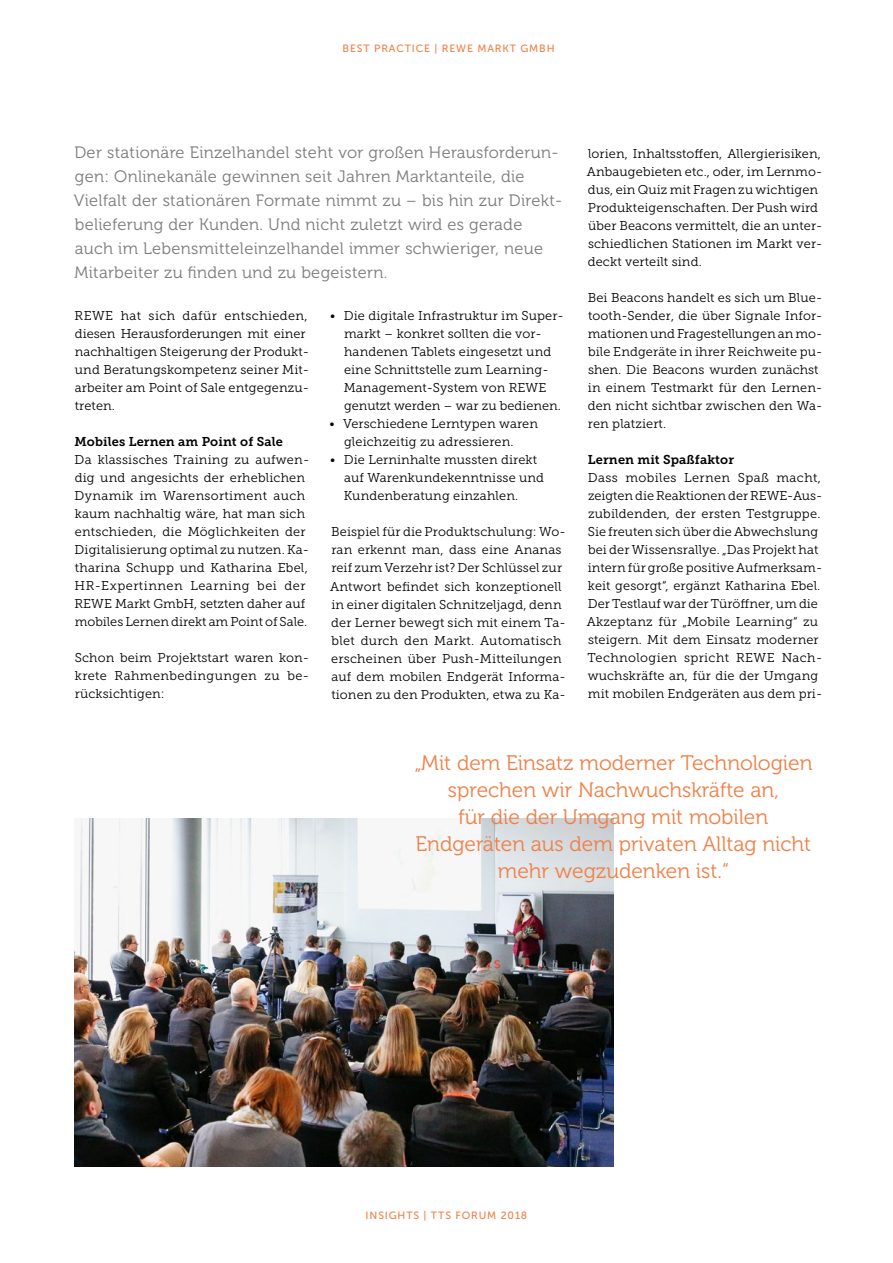
<style>
.page{position:relative;width:893px;height:1263px;background:#fff}
.page>*{position:absolute;margin:0;border:0;box-sizing:border-box;transform-origin:0 0}
.t1{font:21px/27px "Museo 300";color:#f07f46;text-align:center}
.t2{font:16.5px/24px "Museo 300";letter-spacing:.02em;color:#7b7b7a}
.t3{font:12.75px/18px "Museo Slab 300";letter-spacing:.01em;color:#000}
.t4{font:12.75px "Museo Slab 700";letter-spacing:.01em;color:#000}
.t5{font:10.5px "Museo Sans 500";letter-spacing:.08em;color:#f07f46}
</style>
<div class="page">
<img style="left:74px;top:819px;width:539px;height:347px">
<p class="t5" style="left:343px;top:43px;width:213px">BEST PRACTICE | REWE MARKT GMBH</p>
<p class="t2" style="left:74px;top:141px;width:490px">Der stationäre Einzelhandel steht vor großen Herausforderun&shy;gen: Onlinekanäle gewinnen seit Jahren Marktanteile, die Vielfalt der stationären Formate nimmt zu – bis hin zur Direkt&shy;belieferung der Kunden. Und nicht zuletzt wird es gerade auch im Lebensmitteleinzelhandel immer schwieriger, neue Mitarbeiter zu finden und zu begeistern.</p>
<p class="t3" style="left:75px;top:307px;width:236px">REWE hat sich dafür entschieden, diesen Herausforderungen mit einer nachhaltigen Steigerung der Produkt&shy;und Beratungskompetenz seiner Mit&shy;arbeiter am Point of Sale entgegenzu&shy;treten.</p>
<p class="t4" style="left:75px;top:435px;width:210px">Mobiles Lernen am Point of Sale</p>
<p class="t3" style="left:75px;top:451px;width:236px">Da klassisches Training zu aufwen&shy;dig und angesichts der erheblichen Dynamik im Warensortiment auch kaum nachhaltig wäre, hat man sich entschieden, die Möglichkeiten der Digitalisierung optimal zu nutzen. Ka&shy;tharina Schupp und Katharina Ebel, HR-Expertinnen Learning bei der REWE Markt GmbH, setzten daher auf mobiles Lernen direkt am Point of Sale.</p>
<p class="t3" style="left:75px;top:649px;width:236px;text-align:justify">Schon beim Projektstart waren kon&shy;krete Rahmenbedingungen zu be&shy;rücksichtigen:</p>
<p class="t3" style="left:344px;top:307px;width:222px;text-indent:-14px">• Die digitale Infrastruktur im Super&shy;markt – konkret sollten die vor&shy;handenen Tablets eingesetzt und eine Schnittstelle zum Learning-Management-System von REWE genutzt werden – war zu bedienen.</p>
<p class="t3" style="left:344px;top:415px;width:195px;text-indent:-15px">• Verschiedene Lerntypen waren gleichzeitig zu adressieren.</p>
<p class="t3" style="left:344px;top:451px;width:202px;text-indent:-14px">• Die Lerninhalte mussten direkt auf Warenkundekenntnisse und<br>Kundenberatung einzahlen.</p>
<p class="t3" style="left:330px;top:523px;width:237px">Beispiel für die Produktschulung: Wo&shy;ran erkennt man, dass eine Ananas reif zum Verzehr ist? Der Schlüssel zur Antwort befindet sich konzeptionell in einer digitalen Schnitzeljagd, denn der Lerner bewegt sich mit einem Ta&shy;blet durch den Markt. Automatisch erscheinen über Push-Mitteilungen auf dem mobilen Endgerät Informa&shy;tionen zu den Produkten, etwa zu Ka-</p>
<p class="t3" style="left:587px;top:145px;width:237px">lorien, Inhaltsstoffen, Allergierisiken, Anbaugebieten etc., oder, im Lernmo&shy;dus, ein Quiz mit Fragen zu wichtigen Produkteigenschaften. Der Push wird über Beacons vermittelt, die an unter&shy;schiedlichen Stationen im Markt ver&shy;deckt verteilt sind.</p>
<p class="t3" style="left:588px;top:289px;width:236px">Bei Beacons handelt es sich um Blue&shy;tooth-Sender, die über Signale Infor&shy;mationen und Fragestellungen an mo&shy;bile Endgeräte in ihrer Reichweite pu&shy;shen. Die Beacons wurden zunächst in einem Testmarkt für den Lernen&shy;den nicht sichtbar zwischen den Wa&shy;ren platziert.</p>
<p class="t4" style="left:588px;top:453px;width:148px">Lernen mit Spaßfaktor</p>
<p class="t3" style="left:587px;top:469px;width:237px">Dass mobiles Lernen Spaß macht, zeigten die Reaktionen der REWE-Aus&shy;zubildenden, der ersten Testgruppe.<br>Sie freuten sich über die Abwechslung bei der Wissensrallye. „Das Projekt hat intern für große positive Aufmerksam&shy;keit gesorgt“, ergänzt Katharina Ebel.<br>Der Testlauf war der Türöffner, um die Akzeptanz für „Mobile Learning“ zu steigern. Mit dem Einsatz moderner Technologien spricht REWE Nach&shy;wuchskräfte an, für die der Umgang mit mobilen Endgeräten aus dem pri-</p>
<h1 class="t1" style="left:414px;top:750px;width:400px">„Mit dem Einsatz moderner Technologien sprechen wir Nachwuchskräfte an,<br>für die der Umgang mit mobilen Endgeräten aus dem privaten Alltag nicht mehr wegzudenken ist.“</h1>
<p class="t5" style="left:366px;top:1209px;width:163px">INSIGHTS | TTS FORUM 2018</p>
<p class="t5" style="left:440px;top:1209px;width:14px">33</p>
</div>
